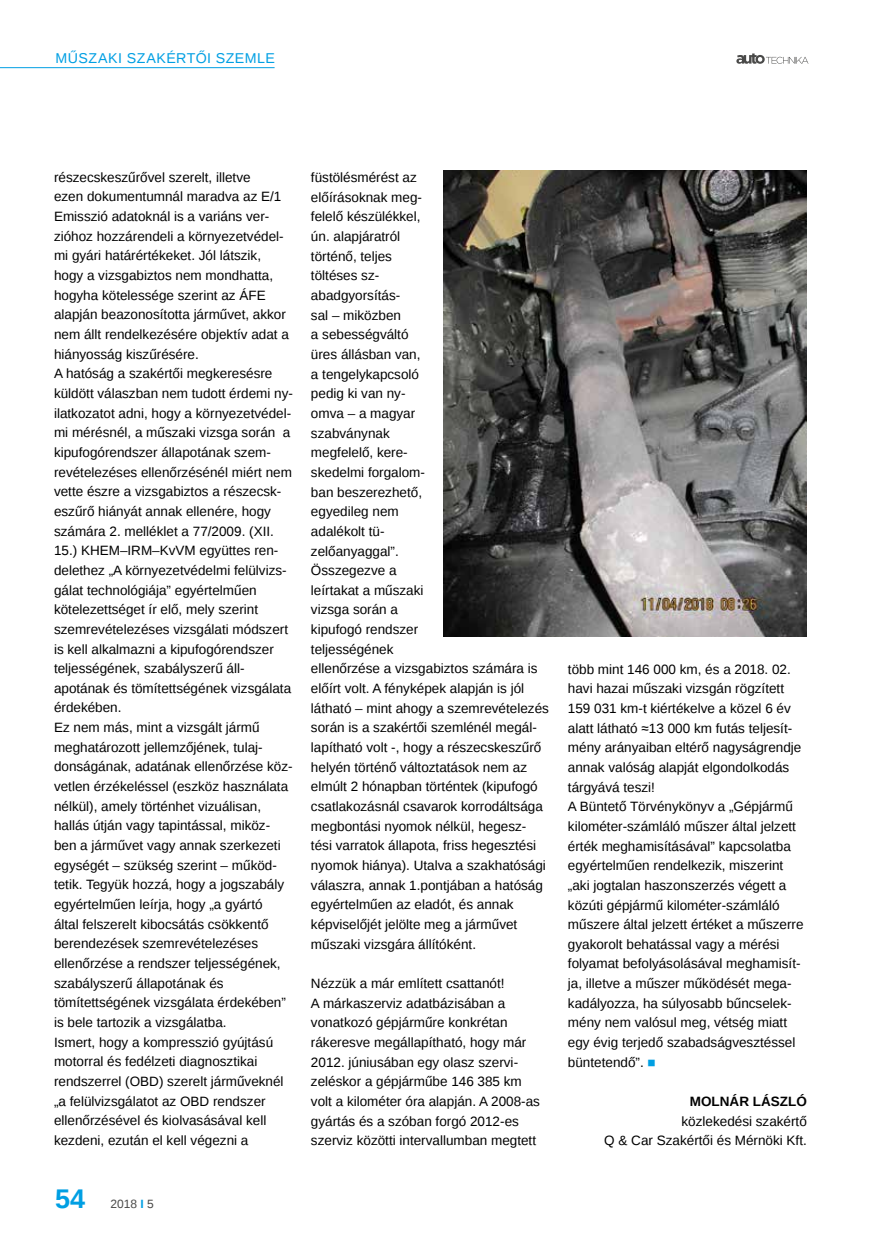
<style>
.page{position:relative;width:872px;height:1246px;background:#fff}
.page>*{position:absolute;margin:0;border:0;box-sizing:border-box;transform-origin:0 0}
.t1{font:700 27px "Liberation Sans";color:#009fe3}
.t2{font:14.25px "Liberation Sans";letter-spacing:.03em;color:#009fe3}
.t3{font:13.5px/19.6px "Liberation Sans";color:#000}
.t4{font:700 13.5px "Liberation Sans";color:#000}
.t5{font:12px "Liberation Sans";color:#4a4a49}
.s1{font-weight:700;color:#009fe3}
.s2{color:#009fe3}
</style>
<div class="page">
<svg style="left:736px;top:53px;width:72px;height:11px"></svg>
<img style="left:443px;top:170px;width:364px;height:466px">
<hr style="left:0;top:67px;width:274px;height:1px;background:#009fe3">
<p class="t2" style="left:55px;top:50px;width:221px">MŰSZAKI SZAKÉRTŐI SZEMLE</p>
<p class="t3" style="left:54px;top:168px;width:240px">részecskeszűrővel szerelt, illetve<br>ezen dokumentumnál maradva az E/1<br>Emisszió adatoknál is a variáns ver&shy;zióhoz hozzárendeli a környezetvédel&shy;mi gyári határértékeket. Jól látszik, hogy a vizsgabiztos nem mondhatta, hogyha kötelessége szerint az ÁFE alapján beazonosította járművet, akkor nem állt rendelkezésére objektív adat a hiányosság kiszűrésére.<br>A hatóság a szakértői megkeresésre küldött válaszban nem tudott érdemi ny&shy;ilatkozatot adni, hogy a környezetvédel&shy;mi mérésnél, a műszaki vizsga során a kipufogórendszer állapotának szem&shy;revételezéses ellenőrzésénél miért nem vette észre a vizsgabiztos a részecsk&shy;eszűrő hiányát annak ellenére, hogy számára 2. melléklet a 77/2009. (XII.<br>15.) KHEM–IRM–KvVM együttes ren&shy;delethez „A környezetvédelmi felülvizs&shy;gálat technológiája” egyértelműen kötelezettséget ír elő, mely szerint szemrevételezéses vizsgálati módszert is kell alkalmazni a kipufogórendszer teljességének, szabályszerű áll&shy;apotának és tömítettségének vizsgálata érdekében.<br>Ez nem más, mint a vizsgált jármű meghatározott jellemzőjének, tulaj&shy;donságának, adatának ellenőrzése köz&shy;vetlen érzékeléssel (eszköz használata nélkül), amely történhet vizuálisan, hallás útján vagy tapintással, miköz&shy;ben a járművet vagy annak szerkezeti egységét – szükség szerint – működ&shy;tetik. Tegyük hozzá, hogy a jogszabály egyértelműen leírja, hogy „a gyártó<br>által felszerelt kibocsátás csökkentő berendezések szemrevételezéses ellenőrzése a rendszer teljességének, szabályszerű állapotának és tömítettségének vizsgálata érdekében” is bele tartozik a vizsgálatba.<br>Ismert, hogy a kompresszió gyújtású motorral és fedélzeti diagnosztikai rendszerrel (OBD) szerelt járműveknél „a felülvizsgálatot az OBD rendszer ellenőrzésével és kiolvasásával kell kezdeni, ezután el kell végezni a</p>
<p class="t3" style="left:311px;top:168px;width:239px">füstölésmérést az<br>előírásoknak meg-<br>felelő készülékkel,<br>ún. alapjáratról<br>történő, teljes<br>töltéses sz-<br>abadgyorsítás-<br>sal – miközben<br>a sebességváltó<br>üres állásban van,<br>a tengelykapcsoló<br>pedig ki van ny-<br>omva – a magyar<br>szabványnak<br>megfelelő, kere-<br>skedelmi forgalom-<br>ban beszerezhető,<br>egyedileg nem<br>adalékolt tü-<br>zelőanyaggal”.<br>Összegezve a<br>leírtakat a műszaki<br>vizsga során a<br>kipufogó rendszer<br>teljességének<br>ellenőrzése a vizsgabiztos számára is előírt volt. A fényképek alapján is jól látható – mint ahogy a szemrevételezés során is a szakértői szemlénél megál&shy;lapítható volt -, hogy a részecskeszűrő helyén történő változtatások nem az elmúlt 2 hónapban történtek (kipufogó csatlakozásnál csavarok korrodáltsága megbontási nyomok nélkül, hegesz&shy;tési varratok állapota, friss hegesztési nyomok hiánya). Utalva a szakhatósági válaszra, annak 1.pontjában a hatóság egyértelműen az eladót, és annak képviselőjét jelölte meg a járművet műszaki vizsgára állítóként.</p>
<p class="t3" style="left:311px;top:974px;width:230px">Nézzük a már említett csattanót!<br>A márkaszerviz adatbázisában a vonatkozó gépjárműre konkrétan rákeresve megállapítható, hogy már 2012. júniusában egy olasz szervi&shy;zeléskor a gépjárműbe 146 385 km volt a kilométer óra alapján. A 2008-as gyártás és a szóban forgó 2012-es szerviz közötti intervallumban megtett</p>
<h1 class="t1" style="left:55px;top:1180px;width:32px">54</h1>
<p class="t5" style="left:110px;top:1197px;width:45px">2018 <span class="s1">I</span> 5</p>
<p class="t3" style="left:568px;top:660px;width:237px">több mint 146 000 km, és a 2018. 02. havi hazai műszaki vizsgán rögzített 159 031 km-t kiértékelve a közel 6 év alatt látható ≈13 000 km futás teljesít&shy;mény arányaiban eltérő nagyságrendje annak valóság alapját elgondolkodás tárgyává teszi!<br>A Büntető Törvénykönyv a „Gépjármű kilométer-számláló műszer által jelzett érték meghamisításával” kapcsolatba egyértelműen rendelkezik, miszerint „aki jogtalan haszonszerzés végett a közúti gépjármű kilométer-számláló műszere által jelzett értéket a műszerre gyakorolt behatással vagy a mérési folyamat befolyásolásával meghamisít&shy;ja, illetve a műszer működését mega&shy;kadályozza, ha súlyosabb bűncselek&shy;mény nem valósul meg, vétség miatt egy évig terjedő szabadságvesztéssel büntetendő”. <span class="s2">■</span></p>
<p class="t4" style="left:690px;top:1092px;width:118px">MOLNÁR LÁSZLÓ</p>
<p class="t3" style="left:604px;top:1112px;width:204px;text-align:right">közlekedési szakértő<br>Q &amp; Car Szakértői és Mérnöki Kft.</p>
</div>
